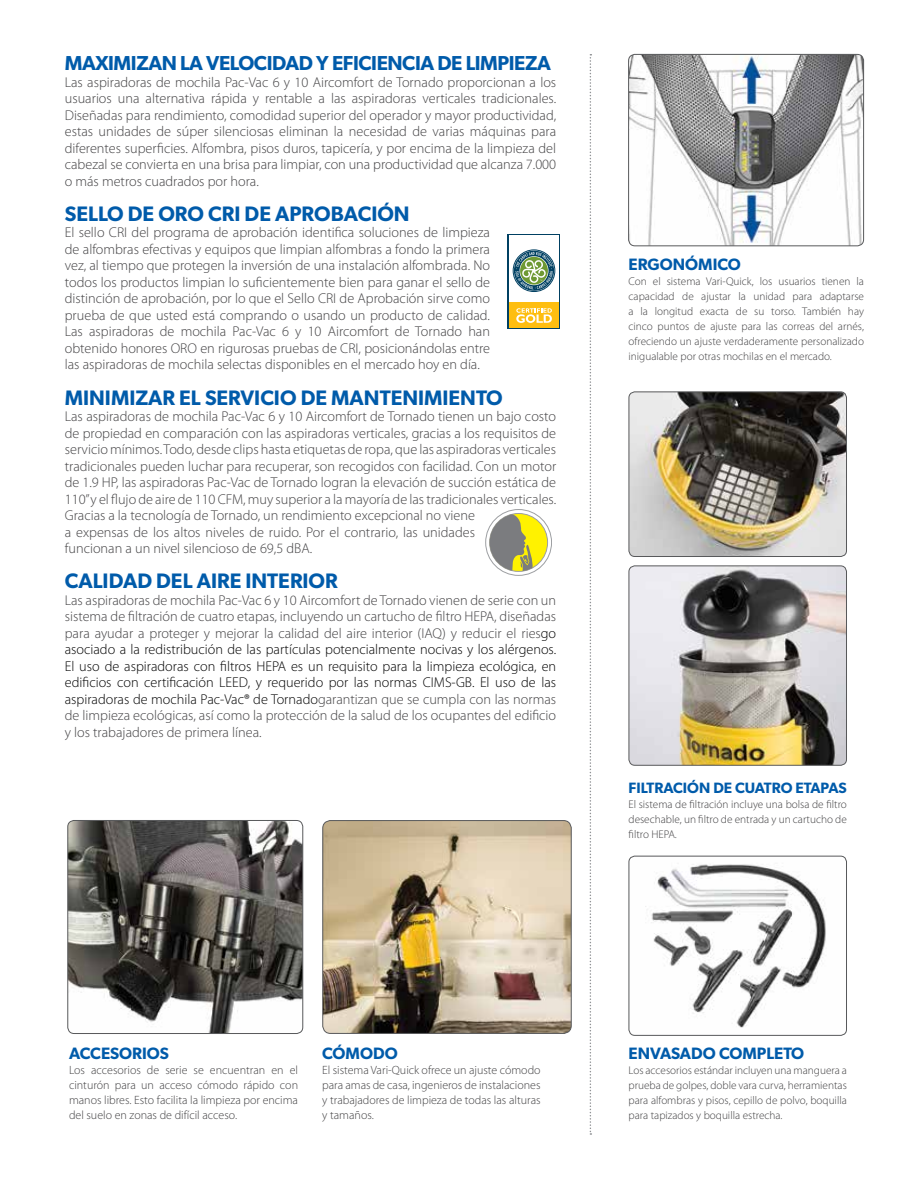
<style>
.page{position:relative;width:918px;height:1188px;background:#fff}
.page>*{position:absolute;margin:0;border:0;box-sizing:border-box;transform-origin:0 0}
.t1{font:600 21px "Gibson";color:#005baa}
.t2{font:600 20.25px "Gibson";letter-spacing:-.02em;color:#005baa}
.t3{font:600 16.5px "Gibson";color:#005baa}
.t4{font:600 15px "Gibson";color:#005baa}
.t5{font:300 14.25px/16.5px "Myriad Pro";color:#414042;text-align:justify}
.t6{font:300 12px/15px "Myriad Pro";color:#414042;text-align:justify}
.t7{font:300 11.25px/15px "Myriad Pro";color:#414042;text-align:justify}
.s1{color:#000}
</style>
<div class="page">
<img style="left:629px;top:856px;width:218px;height:179px">
<div style="left:629px;top:856px;width:218px;height:180px;border:1px solid #58595b;border-radius:6px"></div>
<img style="left:629px;top:566px;width:218px;height:199px">
<div style="left:629px;top:566px;width:218px;height:200px;border:1px solid #58595b;border-radius:6px"></div>
<img style="left:629px;top:392px;width:218px;height:165px">
<div style="left:629px;top:392px;width:218px;height:165px;border:1px solid #58595b;border-radius:6px"></div>
<div style="left:509px;top:303px;width:50px;height:25px;background:#febe10"></div>
<div style="left:513px;top:250px;width:42px;height:42px;border:1px solid #004062;border-radius:50%"></div>
<svg style="left:514px;top:251px;width:40px;height:40px"></svg>
<svg style="left:515px;top:252px;width:38px;height:37px"></svg>
<svg style="left:516px;top:308px;width:36px;height:15px"></svg>
<svg style="left:590px;top:54px;width:1px;height:1081px"></svg>
<img style="left:630px;top:54px;width:234px;height:192px">
<div style="left:628px;top:54px;width:236px;height:192px;border:1px solid #58595b;border-radius:6px"></div>
<svg style="left:486px;top:510px;width:66px;height:65px"></svg>
<div style="left:485px;top:509px;width:67px;height:67px;border:1px solid #9d9fa2;border-radius:50%"></div>
<svg style="left:490px;top:513px;width:58px;height:61px"></svg>
<img style="left:324px;top:822px;width:246px;height:210px">
<div style="left:322px;top:820px;width:250px;height:214px;border:1px solid #58595b;border-radius:8px"></div>
<img style="left:69px;top:820px;width:234px;height:214px">
<div style="left:67px;top:820px;width:236px;height:214px;border:1px solid #58595b;border-radius:6px"></div>
<h2 class="t2" style="left:65px;top:51px;width:488px">MAXIMIZAN LA VELOCIDAD Y EFICIENCIA DE LIMPIEZA</h2>
<p class="t5" style="left:65px;top:74px;width:493px">Las aspiradoras de mochila Pac-Vac 6 y 10 Aircomfort de Tornado proporcionan a los usuarios una alternativa rápida y rentable a las aspiradoras verticales tradicionales.<br>Diseñadas para rendimiento, comodidad superior del operador y mayor productividad, estas unidades de súper silenciosas eliminan la necesidad de varias máquinas para diferentes superficies. Alfombra, pisos duros, tapicería, y por encima de la limpieza del cabezal se convierta en una brisa para limpiar, con una productividad que alcanza 7.000 o más metros cuadrados por hora.</p>
<h1 class="t1" style="left:65px;top:201px;width:346px">SELLO DE ORO CRI DE APROBACIÓN</h1>
<p class="t5" style="left:65px;top:224px;width:427px">El sello CRI del programa de aprobación identifica soluciones de limpieza de alfombras efectivas y equipos que limpian alfombras a fondo la primera vez, al tiempo que protegen la inversión de una instalación alfombrada. No todos los productos limpian lo suficientemente bien para ganar el sello de distinción de aprobación, por lo que el Sello CRI de Aprobación sirve como prueba de que usted está comprando o usando un producto de calidad.<br>Las aspiradoras de mochila Pac-Vac 6 y 10 Aircomfort de Tornado han obtenido honores ORO en rigurosas pruebas de CRI, posicionándolas entre las aspiradoras de mochila selectas disponibles en el mercado hoy en día.</p>
<h1 class="t1" style="left:65px;top:385px;width:439px">MINIMIZAR EL SERVICIO DE MANTENIMIENTO</h1>
<p class="t5" style="left:65px;top:408px;width:493px;text-align:left">Las aspiradoras de mochila Pac-Vac 6 y 10 Aircomfort de Tornado tienen un bajo costo de propiedad en comparación con las aspiradoras verticales, gracias a los requisitos de servicio mínimos. Todo, desde clips hasta etiquetas de ropa, que las aspiradoras verticales tradicionales pueden luchar para recuperar, son recogidos con facilidad. Con un motor de 1.9 HP, las aspiradoras Pac-Vac de Tornado logran la elevación de succión estática de 110” y el flujo de aire de 110 CFM, muy superior a la mayoría de las tradicionales verticales.<br>Gracias a la tecnología de Tornado, un rendimiento excepcional no viene<br>a expensas de los altos niveles de ruido. Por el contrario, las unidades<br>funcionan a un nivel silencioso de 69,5 dBA.</p>
<h1 class="t1" style="left:65px;top:569px;width:274px">CALIDAD DEL AIRE INTERIOR</h1>
<p class="t5" style="left:65px;top:592px;width:493px">Las aspiradoras de mochila Pac-Vac 6 y 10 Aircomfort de Tornado vienen de serie con un sistema de filtración de cuatro etapas, incluyendo un cartucho de filtro HEPA, diseñadas para ayudar a proteger y mejorar la calidad del aire interior (IAQ) y reducir el ries<span class="s1">go asociado a la redistribución de las partículas potencialmente nocivas y los alérgenos.<br>El uso de aspiradoras con filtros HEPA es un requisito para la limpieza ecológica, en edificios con certificación LEED, y requerido por las normas CIMS-GB. El uso de las aspiradoras de mochila Pac-Vac® de Tornado</span>garantizan que se cumpla con las normas de limpieza ecológicas, así como la protección de la salud de los ocupantes del edificio y los trabajadores de primera línea.</p>
<p class="t3" style="left:629px;top:255px;width:114px">ERGONÓMICO</p>
<p class="t7" style="left:629px;top:274px;width:237px">Con el sistema Vari-Quick, los usuarios tienen la capacidad de ajustar la unidad para adaptarse a la longitud exacta de su torso. También hay cinco puntos de ajuste para las correas del arnés, ofreciendo un ajuste verdaderamente personalizado inigualable por otras mochilas en el mercado.</p>
<p class="t4" style="left:629px;top:779px;width:220px">FILTRACIÓN DE CUATRO ETAPAS</p>
<p class="t7" style="left:629px;top:797px;width:220px">El sistema de filtración incluye una bolsa de filtro desechable, un filtro de entrada y un cartucho de filtro HEPA.</p>
<p class="t3" style="left:69px;top:1043px;width:102px">ACCESORIOS</p>
<p class="t6" style="left:69px;top:1062px;width:231px">Los accesorios de serie se encuentran en el cinturón para un acceso cómodo rápido con manos libres. Esto facilita la limpieza por encima del suelo en zonas de difícil acceso.</p>
<p class="t3" style="left:322px;top:1043px;width:77px">CÓMODO</p>
<p class="t6" style="left:322px;top:1062px;width:220px">El sistema Vari-Quick ofrece un ajuste cómodo para amas de casa, ingenieros de instalaciones y trabajadores de limpieza de todas las alturas y tamaños.</p>
<p class="t3" style="left:629px;top:1043px;width:177px">ENVASADO COMPLETO</p>
<p class="t7" style="left:629px;top:1062px;width:220px">Los accesorios estándar incluyen una manguera a prueba de golpes, doble vara curva, herramientas para alfombras y pisos, cepillo de polvo, boquilla para tapizados y boquilla estrecha.</p>
</div>
